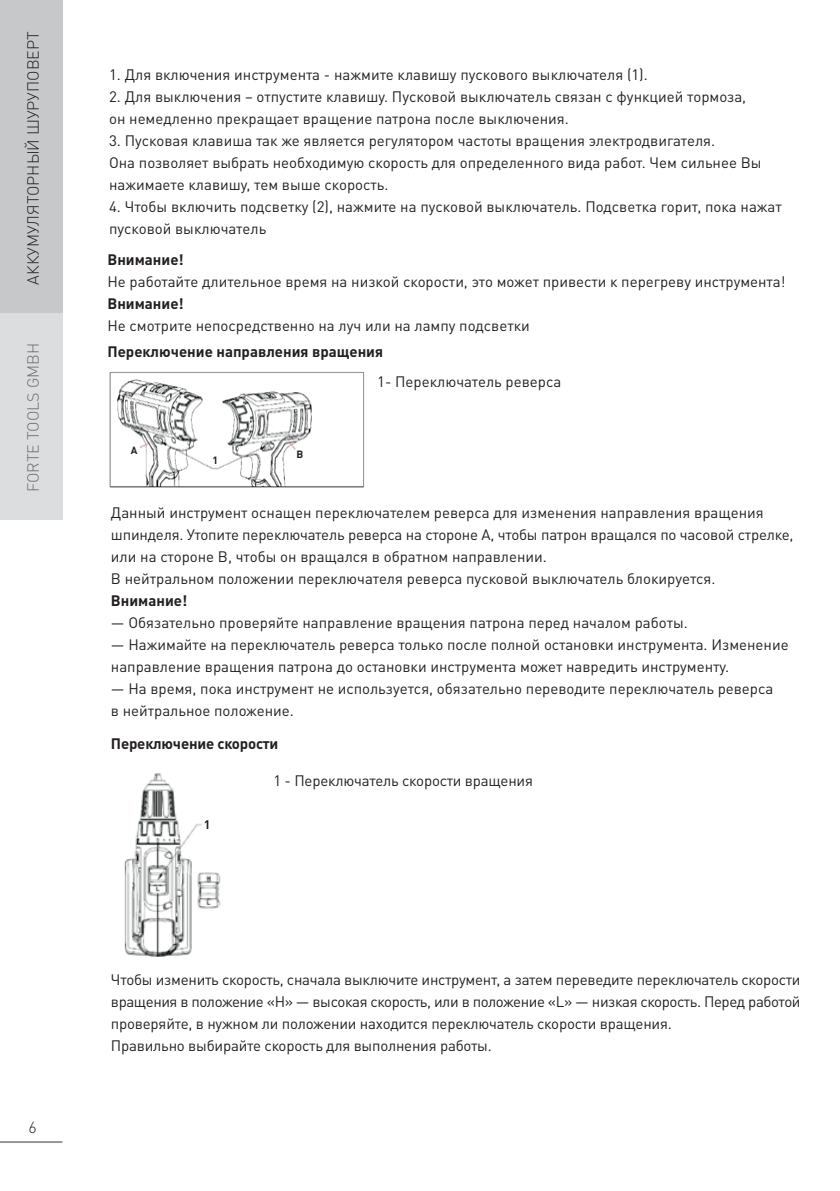
<style>
.page{position:relative;width:840px;height:1191px;background:#fff}
.page>*{position:absolute;margin:0;border:0;box-sizing:border-box;transform-origin:0 0}
.t1{font:300 16px "DIN Pro";color:#231f20}
.t2{font:300 16px "DIN Pro";color:#6c6d70}
.t3{font:15px/22px "DIN Pro";color:#231f20}
.t4{font:700 15px "DIN Pro";color:#231f20}
.t5{font:700 12.2px "DIN Pro";color:#231f20}
.t6{font:700 10.4px "DIN Pro";color:#231f20}
.s1{font-weight:700}
</style>
<div class="page">
<div style="left:0;top:0;width:62px;height:520px;background:#dcdddf"></div>
<div style="left:0;top:0;width:62px;height:313px;background:#c7c8ca"></div>
<hr style="left:0;top:1141px;width:62px;height:2px;background:#939598">
<img style="left:109px;top:371px;width:256px;height:117px">
<img style="left:124px;top:773px;width:97px;height:184px">
<p class="t1" style="left:22px;top:284px;width:255px;rotate:-90deg">АККУМУЛЯТОРНЫЙ ШУРУПОВЕРТ</p>
<p class="t2" style="left:22px;top:492px;width:151px;rotate:-90deg">FORTE TOOLS GMBH</p>
<p class="t1" style="left:28px;top:1116px;width:10px">6</p>
<p class="t3" style="left:109px;top:63px;width:540px">1. Для включения инструмента - нажмите клавишу пускового выключателя (1).</p>
<p class="t3" style="left:109px;top:85px;width:638px">2. Для выключения – отпустите клавишу. Пусковой выключатель связан с функцией тормоза, он немедленно прекращает вращение патрона после выключения.</p>
<p class="t3" style="left:109px;top:129px;width:653px">3. Пусковая клавиша так же является регулятором частоты вращения электродвигателя.<br>Она позволяет выбрать необходимую скорость для определенного вида работ. Чем сильнее Вы нажимаете клавишу, тем выше скорость.</p>
<p class="t3" style="left:109px;top:195px;width:673px">4. Чтобы включить подсветку (2), нажмите на пусковой выключатель. Подсветка горит, пока нажат пусковой выключатель</p>
<p class="t3" style="left:107px;top:248px;width:679px"><span class="s1">Внимание!<br></span>Не работайте длительное время на низкой скорости, это может привести к перегреву инструмента!<br><span class="s1">Внимание!<br></span>Не смотрите непосредственно на луч или на лампу подсветки</p>
<p class="t4" style="left:107px;top:341px;width:277px">Переключение направления вращения</p>
<p class="t6" style="left:131px;top:443px;width:8px">А</p>
<p class="t6" style="left:212px;top:453px;width:7px">1</p>
<p class="t6" style="left:296px;top:447px;width:8px">В</p>
<p class="t3" style="left:377px;top:370px;width:185px">1- Переключатель реверса</p>
<p class="t3" style="left:111px;top:501px;width:683px">Данный инструмент оснащен переключателем реверса для изменения направления вращения шпинделя. Утопите переключатель реверса на стороне A, чтобы патрон вращался по часовой стрелке, или на стороне B, чтобы он вращался в обратном направлении.<br>В нейтральном положении переключателя реверса пусковой выключатель блокируется.<br><span class="s1">Внимание!</span></p>
<p class="t3" style="left:111px;top:611px;width:578px">— Обязательно проверяйте направление вращения патрона перед началом работы.</p>
<p class="t3" style="left:111px;top:633px;width:678px">— Нажимайте на переключатель реверса только после полной остановки инструмента. Изменение направление вращения патрона до остановки инструмента может навредить инструменту.</p>
<p class="t3" style="left:111px;top:677px;width:663px">— На время, пока инструмент не используется, обязательно переводите переключатель реверса в нейтральное положение.</p>
<p class="t4" style="left:111px;top:733px;width:169px">Переключение скорости</p>
<p class="t3" style="left:273px;top:769px;width:261px">1 - Переключатель скорости вращения</p>
<p class="t5" style="left:204px;top:816px;width:8px">1</p>
<p class="t3" style="left:111px;top:967px;width:690px">Чтобы изменить скорость, сначала выключите инструмент, а затем переведите переключатель скорости вращения в положение «H» — высокая скорость, или в положение «L» — низкая скорость. Перед работой проверяйте, в нужном ли положении находится переключатель скорости вращения.<br>Правильно выбирайте скорость для выполнения работы.</p>
</div>
